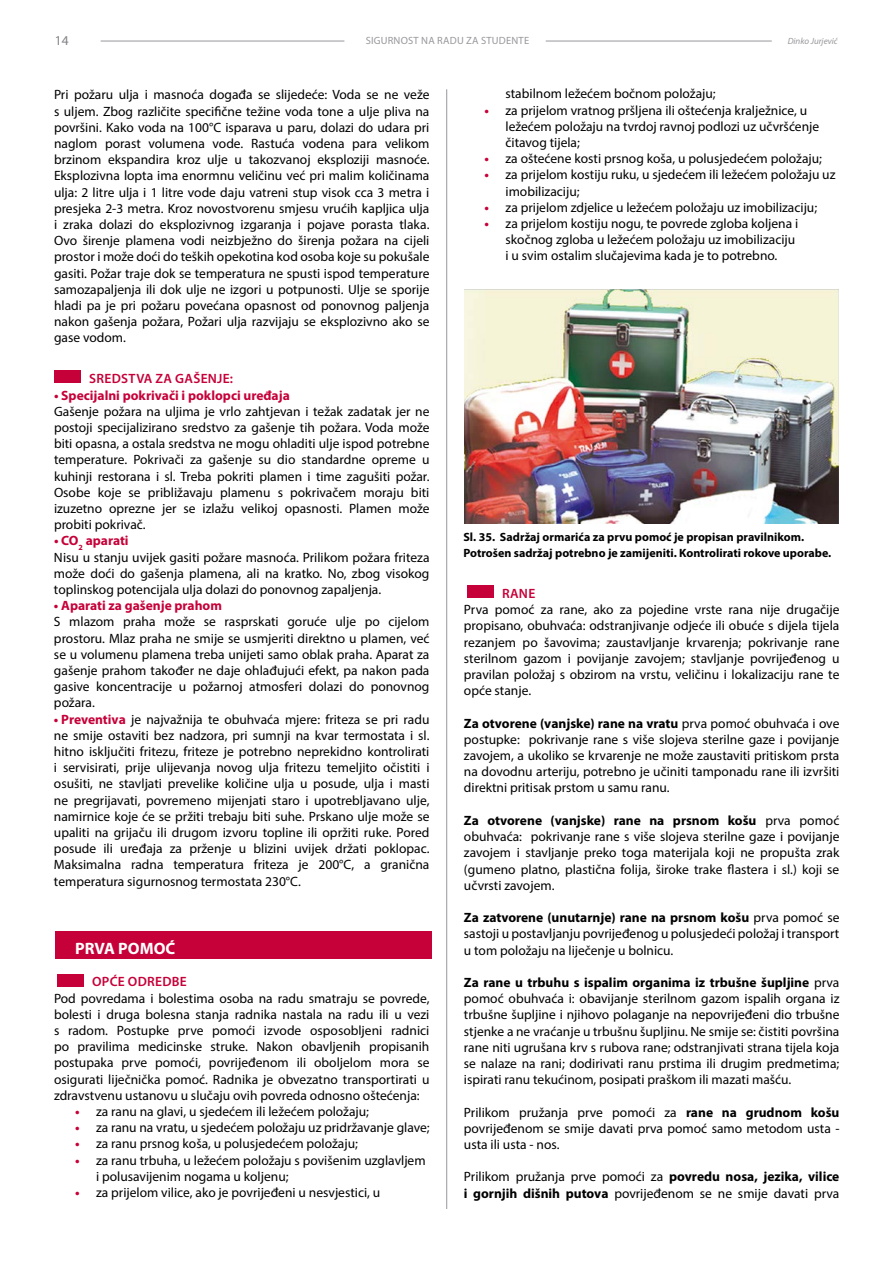
<style>
.page{position:relative;width:893px;height:1263px;background:#fff}
.page>*{position:absolute;margin:0;border:0;box-sizing:border-box;transform-origin:0 0}
.t1{font:700 16.5px "Myriad Pro";color:#fff}
.t2{font:13.5px/16.2px "Myriad Pro";color:#000;text-align:justify}
.t3{font:700 13.5px "Myriad Pro";color:#c60038}
.t4{font:600 13.5px "Myriad Pro";letter-spacing:.02em;color:#c60038}
.t5{font:13.5px "Myriad Pro";color:#818084}
.t6{font:700 12px/16.2px "Myriad Pro";color:#000}
.t7{font:10.5px "Myriad Pro";letter-spacing:.02em;color:#98989c}
.t8{font:italic 9px "Myriad Pro";color:#98989c}
.s1{font-weight:700;color:#c60038}
.s2{font-weight:700}
</style>
<div class="page">
<hr style="left:546px;top:41px;width:226px;height:1px;background:#98989c">
<hr style="left:446px;top:89px;width:1px;height:1120px;background:#98989c">
<hr style="left:101px;top:41px;width:243px;height:1px;background:#98989c">
<div style="left:55px;top:932px;width:376px;height:27px;background:#c60038"></div>
<div style="left:54px;top:371px;width:27px;height:12px;background:#c60038"></div>
<div style="left:57px;top:974px;width:27px;height:12px;background:#c60038"></div>
<div style="left:467px;top:585px;width:26px;height:13px;background:#c60038"></div>
<img style="left:464px;top:290px;width:375px;height:234px">
<p class="t5" style="left:55px;top:32px;width:15px">14</p>
<p class="t7" style="left:366px;top:34px;width:165px">Sigurnost na radu za studente</p>
<p class="t8" style="left:788px;top:35px;width:52px">Dinko Jurjević</p>
<p class="t2" style="left:54px;top:87px;width:377px">Pri požaru ulja i masnoća događa se slijedeće: Voda se ne veže s uljem. Zbog različite specifične težine voda tone a ulje pliva na površini. Kako voda na 100°C isparava u paru, dolazi do udara pri naglom porast volumena vode. Rastuća vodena para velikom brzinom ekspandira kroz ulje u takozvanoj eksploziji masnoće.<br>Eksplozivna lopta ima enormnu veličinu već pri malim količinama ulja: 2 litre ulja i 1 litre vode daju vatreni stup visok cca 3 metra i presjeka 2-3 metra. Kroz novostvorenu smjesu vrućih kapljica ulja i zraka dolazi do eksplozivnog izgaranja i pojave porasta tlaka.<br>Ovo širenje plamena vodi neizbježno do širenja požara na cijeli prostor i može doći do teških opekotina kod osoba koje su pokušale gasiti. Požar traje dok se temperatura ne spusti ispod temperature samozapaljenja ili dok ulje ne izgori u potpunosti. Ulje se sporije hladi pa je pri požaru povećana opasnost od ponovnog paljenja nakon gašenja požara, Požari ulja razvijaju se eksplozivno ako se gase vodom.</p>
<p class="t4" style="left:89px;top:370px;width:145px">SREDSTVA ZA GAŠENJE:</p>
<p class="t3" style="left:54px;top:386px;width:237px">• Specijalni pokrivači i poklopci uređaja</p>
<p class="t2" style="left:54px;top:403px;width:377px">Gašenje požara na uljima je vrlo zahtjevan i težak zadatak jer ne postoji specijalizirano sredstvo za gašenje tih požara. Voda može biti opasna, a ostala sredstva ne mogu ohladiti ulje ispod potrebne temperature. Pokrivači za gašenje su dio standardne opreme u kuhinji restorana i sl. Treba pokriti plamen i time zagušiti požar.<br>Osobe koje se približavaju plamenu s pokrivačem moraju biti izuzetno oprezne jer se izlažu velikoj opasnosti. Plamen može probiti pokrivač.</p>
<p class="t2" style="left:54px;top:532px;width:377px;text-align:left"><span class="s1">• CO</span><sub>2</sub> <span class="s1">aparati<br></span>Nisu u stanju uvijek gasiti požare masnoća. Prilikom požara friteza može doći do gašenja plamena, ali na kratko. No, zbog visokog toplinskog potencijala ulja dolazi do ponovnog zapaljenja.</p>
<p class="t3" style="left:54px;top:597px;width:170px">• Aparati za gašenje prahom</p>
<p class="t2" style="left:54px;top:613px;width:377px">S mlazom praha može se rasprskati goruće ulje po cijelom prostoru. Mlaz praha ne smije se usmjeriti direktno u plamen, već se u volumenu plamena treba unijeti samo oblak praha. Aparat za gašenje prahom također ne daje ohlađujući efekt, pa nakon pada gasive koncentracije u požarnoj atmosferi dolazi do ponovnog požara.</p>
<p class="t2" style="left:54px;top:711px;width:377px"><span class="s1">• Preventiva</span> je najvažnija te obuhvaća mjere: friteza se pri radu ne smije ostaviti bez nadzora, pri sumnji na kvar termostata i sl. hitno isključiti fritezu, friteze je potrebno neprekidno kontrolirati i servisirati, prije ulijevanja novog ulja fritezu temeljito očistiti i osušiti, ne stavljati prevelike količine ulja u posude, ulja i masti ne pregrijavati, povremeno mijenjati staro i upotrebljavano ulje, namirnice koje će se pržiti trebaju biti suhe. Prskano ulje može se upaliti na grijaču ili drugom izvoru topline ili opržiti ruke. Pored posude ili uređaja za prženje u blizini uvijek držati poklopac.<br>Maksimalna radna temperatura friteza je 200°C, a granična temperatura sigurnosnog termostata 230°C.</p>
<p class="t1" style="left:75px;top:938px;width:102px">PRVA POMOĆ</p>
<p class="t4" style="left:92px;top:973px;width:55px">OPĆE ODREDBE</p>
<p class="t2" style="left:54px;top:990px;width:377px">Pod povredama i bolestima osoba na radu smatraju se povrede, bolesti i druga bolesna stanja radnika nastala na radu ili u vezi s radom. Postupke prve pomoći izvode osposobljeni radnici po pravilima medicinske struke. Nakon obavljenih propisanih postupaka prve pomoći, povrijeđenom ili oboljelom mora se osigurati liječnička pomoć. Radnika je obvezatno transportirati u zdravstvenu ustanovu u slučaju ovih povreda odnosno oštećenja:</p>
<p class="t2" style="left:75px;top:1103px;width:296px"><span class="s1">•</span> za ranu na glavi, u sjedećem ili ležećem položaju;</p>
<p class="t2" style="left:75px;top:1119px;width:356px"><span class="s1">•</span> za ranu na vratu, u sjedećem položaju uz pridržavanje glave;</p>
<p class="t2" style="left:75px;top:1135px;width:284px"><span class="s1">•</span> za ranu prsnog koša, u polusjedećem položaju;</p>
<p class="t2" style="left:96px;top:1152px;width:331px;text-indent:-21px"><span class="s1">•</span> za ranu trbuha, u ležećem položaju s povišenim uzglavljem i polusavijenim nogama u koljenu;</p>
<p class="t2" style="left:75px;top:1184px;width:307px"><span class="s1">•</span> za prijelom vilice, ako je povrijeđeni u nesvjestici, u</p>
<p class="t2" style="left:505px;top:86px;width:212px">stabilnom ležećem bočnom položaju;</p>
<p class="t2" style="left:505px;top:102px;width:315px;text-align:left;text-indent:-21px"><span class="s1">•</span> za prijelom vratnog pršljena ili oštećenja kralježnice, u ležećem položaju na tvrdoj ravnoj podlozi uz učvršćenje čitavog tijela;</p>
<p class="t2" style="left:484px;top:150px;width:339px"><span class="s1">•</span> za oštećene kosti prsnog koša, u polusjedećem položaju;</p>
<p class="t2" style="left:506px;top:167px;width:331px;text-indent:-21px"><span class="s1">•</span> za prijelom kostiju ruku, u sjedećem ili ležećem položaju uz imobilizaciju;</p>
<p class="t2" style="left:485px;top:199px;width:334px"><span class="s1">•</span> za prijelom zdjelice u ležećem položaju uz imobilizaciju;</p>
<p class="t2" style="left:506px;top:215px;width:294px;text-align:left;text-indent:-21px"><span class="s1">•</span> za prijelom kostiju nogu, te povrede zgloba koljena i skočnog zgloba u ležećem položaju uz imobilizaciju i u svim ostalim slučajevima kada je to potrebno.</p>
<p class="t6" style="left:463px;top:528px;width:369px">Sl. 35. Sadržaj ormarića za prvu pomoć je propisan pravilnikom.<br>Potrošen sadržaj potrebno je zamijeniti. Kontrolirati rokove uporabe.</p>
<p class="t4" style="left:502px;top:585px;width:9px">RANE</p>
<p class="t2" style="left:464px;top:601px;width:377px">Prva pomoć za rane, ako za pojedine vrste rana nije drugačije propisano, obuhvaća: odstranjivanje odjeće ili obuće s dijela tijela rezanjem po šavovima; zaustavljanje krvarenja; pokrivanje rane sterilnom gazom i povijanje zavojem; stavljanje povrijeđenog u pravilan položaj s obzirom na vrstu, veličinu i lokalizaciju rane te opće stanje.</p>
<p class="t2" style="left:464px;top:715px;width:377px"><span class="s2">Za otvorene (vanjske) rane na vratu</span> prva pomoć obuhvaća i ove postupke: pokrivanje rane s više slojeva sterilne gaze i povijanje zavojem, a ukoliko se krvarenje ne može zaustaviti pritiskom prsta na dovodnu arteriju, potrebno je učiniti tamponadu rane ili izvršiti direktni pritisak prstom u samu ranu.</p>
<p class="t2" style="left:464px;top:812px;width:377px"><span class="s2">Za otvorene (vanjske) rane na prsnom košu</span> prva pomoć obuhvaća: pokrivanje rane s više slojeva sterilne gaze i povijanje zavojem i stavljanje preko toga materijala koji ne propušta zrak (gumeno platno, plastična folija, široke trake flastera i sl.) koji se učvrsti zavojem.</p>
<p class="t2" style="left:464px;top:909px;width:377px"><span class="s2">Za zatvorene (unutarnje) rane na prsnom košu</span> prva pomoć se sastoji u postavljanju povrijeđenog u polusjedeći položaj i transport u tom položaju na liječenje u bolnicu.</p>
<p class="t2" style="left:464px;top:974px;width:377px"><span class="s2">Za rane u trbuhu s ispalim organima iz trbušne šupljine</span> prva pomoć obuhvaća i: obavijanje sterilnom gazom ispalih organa iz trbušne šupljine i njihovo polaganje na nepovrijeđeni dio trbušne stjenke a ne vraćanje u trbušnu šupljinu. Ne smije se: čistiti površina rane niti ugrušana krv s rubova rane; odstranjivati strana tijela koja se nalaze na rani; dodirivati ranu prstima ili drugim predmetima; ispirati ranu tekućinom, posipati praškom ili mazati mašću.</p>
<p class="t2" style="left:464px;top:1104px;width:377px">Prilikom pružanja prve pomoći za <span class="s2">rane na grudnom košu </span>povrijeđenom se smije davati prva pomoć samo metodom usta - usta ili usta - nos.</p>
<p class="t2" style="left:464px;top:1168px;width:377px">Prilikom pružanja prve pomoći za <span class="s2">povredu nosa, jezika, vilice i gornjih dišnih putova</span> povrijeđenom se ne smije davati prva</p>
</div>
